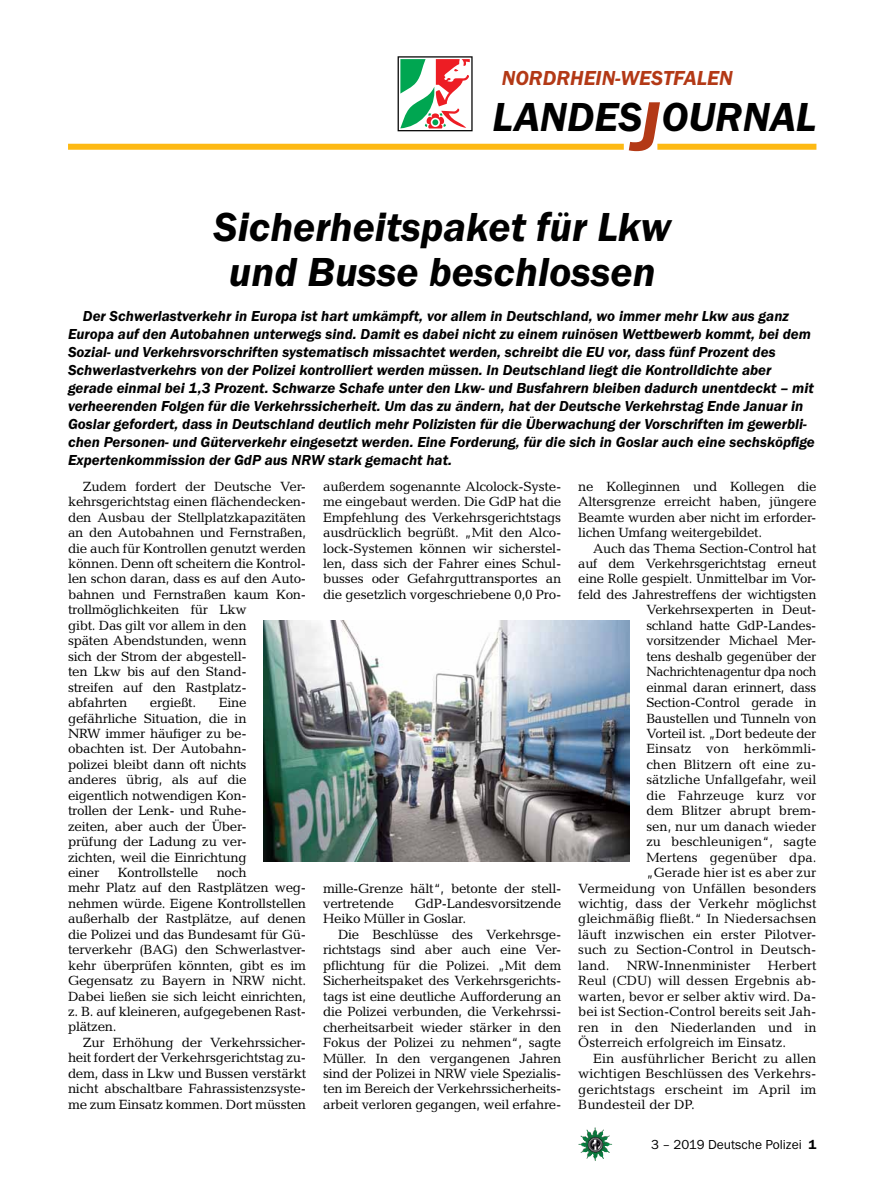
<style>
.page{position:relative;width:893px;height:1191px;background:#fff}
.page>*{position:absolute;margin:0;border:0;box-sizing:border-box;transform-origin:0 0}
.t1{font:italic 600 42px/45px "Franklin Gothic Itc T";color:#000;text-align:center}
.t2{font:italic 600 21px "Franklin Gothic Itc T";color:#b33916}
.t3{font:italic 600 15px/18px "Franklin Gothic Itc T";color:#000}
.t4{font:13.5px/15.5px "Candida";letter-spacing:-.02em;color:#000;text-align:justify}
.t5{font:13.5px "Candida";color:#000}
.t6{font:13.5px "Candida";letter-spacing:-.02em;color:#000;scale:.93 1}
.t7{font:13.5px "Franklin Gothic Itc T";color:#000}
.s1{font-size:72px;color:#b33916}
.s2{font-weight:600}
</style>
<div class="page">
<img style="left:578px;top:1127px;width:17px;height:25px">
<svg style="left:398px;top:56px;width:75px;height:75px"></svg>
<div style="left:657px;top:144px;width:159px;height:6px;background:#fdb913"></div>
<div style="left:68px;top:144px;width:556px;height:6px;background:#fdb913"></div>
<img style="left:264px;top:621px;width:365px;height:240px">
<h2 class="t2" style="left:502px;top:66px;width:233px">NORDRHEIN-WESTFALEN</h2>
<h1 class="t1" style="left:492px;top:94px;width:325px">LANDES<span class="s1">J</span>OURNAL</h1>
<h1 class="t1" style="left:214px;top:203px;width:459px">Sicherheitspaket für Lkw und Busse beschlossen</h1>
<p class="t3" style="left:68px;top:306px;width:748px;text-indent:15px">Der Schwerlastverkehr in Europa ist hart umkämpft, vor allem in Deutschland, wo immer mehr Lkw aus ganz Europa auf den Autobahnen unterwegs sind. Damit es dabei nicht zu einem ruinösen Wettbewerb kommt, bei dem Sozial- und Verkehrsvorschriften systematisch missachtet werden, schreibt die EU vor, dass fünf Prozent des Schwerlastverkehrs von der Polizei kontrolliert werden müssen. In Deutschland liegt die Kontrolldichte aber gerade einmal bei 1,3 Prozent. Schwarze Schafe unter den Lkw- und Busfahrern bleiben dadurch unentdeckt – mit verheerenden Folgen für die Verkehrssicherheit. Um das zu ändern, hat der Deutsche Verkehrstag Ende Januar in Goslar gefordert, dass in Deutschland deutlich mehr Polizisten für die Überwachung der Vorschriften im gewerbli&shy;chen Personen- und Güterverkehr eingesetzt werden. Eine Forderung, für die sich in Goslar auch eine sechsköpfige Expertenkommission der GdP aus NRW stark gemacht hat.</p>
<p class="t4" style="left:323px;top:478px;width:240px">außerdem sogenannte Alcolock-Syste&shy;me eingebaut werden. Die GdP hat die Empfehlung des Verkehrsgerichtstags ausdrücklich begrüßt. „Mit den Alco&shy;lock-Systemen können wir sicherstel&shy;len, dass sich der Fahrer eines Schul&shy;busses oder Gefahrguttransportes an die gesetzlich vorgeschriebene 0,0 Pro-</p>
<p class="t4" style="left:578px;top:478px;width:240px">ne Kolleginnen und Kollegen die Altersgrenze erreicht haben, jüngere Beamte wurden aber nicht im erforder&shy;lichen Umfang weitergebildet.</p>
<p class="t4" style="left:593px;top:540px;width:225px">Auch das Thema Section-Control hat</p>
<p class="t4" style="left:578px;top:556px;width:240px">auf dem Verkehrsgerichtstag erneut</p>
<p class="t4" style="left:578px;top:571px;width:240px">eine Rolle gespielt. Unmittelbar im Vor-</p>
<p class="t4" style="left:578px;top:586px;width:240px">feld des Jahrestreffens der wichtigsten</p>
<p class="t4" style="left:646px;top:602px;width:172px">Verkehrsexperten in Deut-</p>
<p class="t4" style="left:646px;top:617px;width:172px">schland hatte GdP-Landes-</p>
<p class="t4" style="left:646px;top:633px;width:172px">vorsitzender Michael Mer-</p>
<p class="t4" style="left:646px;top:648px;width:172px">tens deshalb gegenüber der</p>
<p class="t6" style="left:646px;top:664px;width:184px">Nachrichtenagentur dpa noch</p>
<p class="t4" style="left:646px;top:679px;width:172px">einmal daran erinnert, dass</p>
<p class="t4" style="left:646px;top:695px;width:172px">Section-Control gerade in</p>
<p class="t4" style="left:646px;top:710px;width:172px">Baustellen und Tunneln von</p>
<p class="t4" style="left:646px;top:725px;width:172px">Vorteil ist. „Dort bedeute der</p>
<p class="t5" style="left:646px;top:741px;width:172px">Einsatz von herkömmli-</p>
<p class="t5" style="left:646px;top:756px;width:172px">chen Blitzern oft eine zu-</p>
<p class="t5" style="left:646px;top:772px;width:172px">sätzliche Unfallgefahr, weil</p>
<p class="t5" style="left:646px;top:787px;width:172px">die Fahrzeuge kurz vor</p>
<p class="t5" style="left:646px;top:803px;width:172px">dem Blitzer abrupt brem-</p>
<p class="t5" style="left:646px;top:818px;width:172px">sen, nur um danach wieder</p>
<p class="t5" style="left:646px;top:834px;width:172px">zu beschleunigen“, sagte</p>
<p class="t5" style="left:646px;top:849px;width:172px">Mertens gegenüber dpa.</p>
<p class="t5" style="left:646px;top:864px;width:172px">„Gerade hier ist es aber zur</p>
<p class="t5" style="left:578px;top:880px;width:240px">Vermeidung von Unfällen besonders</p>
<p class="t5" style="left:578px;top:895px;width:240px">wichtig, dass der Verkehr möglichst</p>
<p class="t5" style="left:578px;top:911px;width:240px">gleichmäßig fließt.“ In Niedersachsen</p>
<p class="t5" style="left:578px;top:926px;width:240px">läuft inzwischen ein erster Pilotver-</p>
<p class="t5" style="left:578px;top:942px;width:240px">such zu Section-Control in Deutsch-</p>
<p class="t4" style="left:578px;top:957px;width:33px">land.</p>
<p class="t5" style="left:627px;top:957px;width:125px">NRW-Innenminister</p>
<p class="t4" style="left:68px;top:478px;width:240px;text-align:left;text-indent:15px">Zudem fordert der Deutsche Ver&shy;kehrsgerichtstag einen flächendecken&shy;den Ausbau der Stellplatzkapazitäten an den Autobahnen und Fernstraßen, die auch für Kontrollen genutzt werden können. Denn oft scheitern die Kontrol&shy;len schon daran, dass es auf den Auto&shy;bahnen und Fernstraßen kaum Kon&shy;trollmöglichkeiten für Lkw<br>gibt. Das gilt vor allem in den<br>späten Abendstunden, wenn<br>sich der Strom der abgestell-<br>ten Lkw bis auf den Stand-<br>streifen auf den Rastplatz&shy;abfahrten</p>
<p class="t4" style="left:150px;top:695px;width:48px">ergießt.</p>
<p class="t4" style="left:68px;top:695px;width:180px;text-indent:151px">Eine gefährliche Situation, die in NRW immer häufiger zu be&shy;obachten ist. Der Autobahn&shy;polizei bleibt dann oft nichts anderes übrig, als auf die eigentlich notwendigen Kon&shy;trollen der Lenk- und Ruhe&shy;zeiten, aber auch der Über&shy;prüfung der Ladung zu ver&shy;zichten, weil die Einrichtung einer</p>
<p class="t4" style="left:68px;top:864px;width:240px;text-align:left;text-indent:149px">noch<br>mehr Platz auf den Rastplätzen weg&shy;nehmen würde. Eigene Kontrollstellen außerhalb der Rastplätze, auf denen die Polizei und das Bundesamt für Gü&shy;terverkehr (BAG) den Schwerlastver&shy;kehr überprüfen könnten, gibt es im<br>Gegensatz zu Bayern in NRW nicht.<br>Dabei ließen sie sich leicht einrichten, z. B. auf kleineren, aufgegebenen Rast&shy;plätzen.</p>
<p class="t4" style="left:68px;top:1034px;width:240px;text-indent:15px">Zur Erhöhung der Verkehrssicher&shy;heit fordert der Verkehrsgerichtstag zu&shy;dem, dass in Lkw und Bussen verstärkt nicht abschaltbare Fahrassistenzsyste&shy;me zum Einsatz kommen. Dort müssten</p>
<p class="t4" style="left:118px;top:864px;width:82px">Kontrollstelle</p>
<p class="t4" style="left:323px;top:880px;width:240px">mille-Grenze hält“, betonte der stell&shy;vertretende</p>
<p class="t4" style="left:323px;top:895px;width:240px;text-indent:92px">GdP-Landesvorsitzende<br>Heiko Müller in Goslar.</p>
<p class="t4" style="left:323px;top:926px;width:240px;text-indent:15px">Die Beschlüsse des Verkehrsge&shy;richtstags sind aber auch eine Ver&shy;pflichtung für die Polizei. „Mit dem Sicherheitspaket des Verkehrsgerichts&shy;tags ist eine deutliche Aufforderung an die Polizei verbunden, die Verkehrssi&shy;cherheitsarbeit wieder stärker in den Fokus der Polizei zu nehmen“, sagte Müller. In den vergangenen Jahren sind der Polizei in NRW viele Spezialis&shy;ten im Bereich der Verkehrssicherheits&shy;arbeit verloren gegangen, weil erfahre-</p>
<p class="t4" style="left:578px;top:957px;width:240px;text-indent:190px">Herbert Reul (CDU) will dessen Ergebnis ab&shy;warten, bevor er selber aktiv wird. Da&shy;bei ist Section-Control bereits seit Jah&shy;ren in den Niederlanden und in Österreich erfolgreich im Einsatz.</p>
<p class="t4" style="left:578px;top:1050px;width:240px;text-indent:15px">Ein ausführlicher Bericht zu allen wichtigen Beschlüssen des Verkehrs&shy;gerichtstags erscheint im April im Bundesteil der DP.</p>
<p class="t7" style="left:651px;top:1136px;width:167px">3 – 2019 Deutsche Polizei <span class="s2">1</span></p>
</div>
